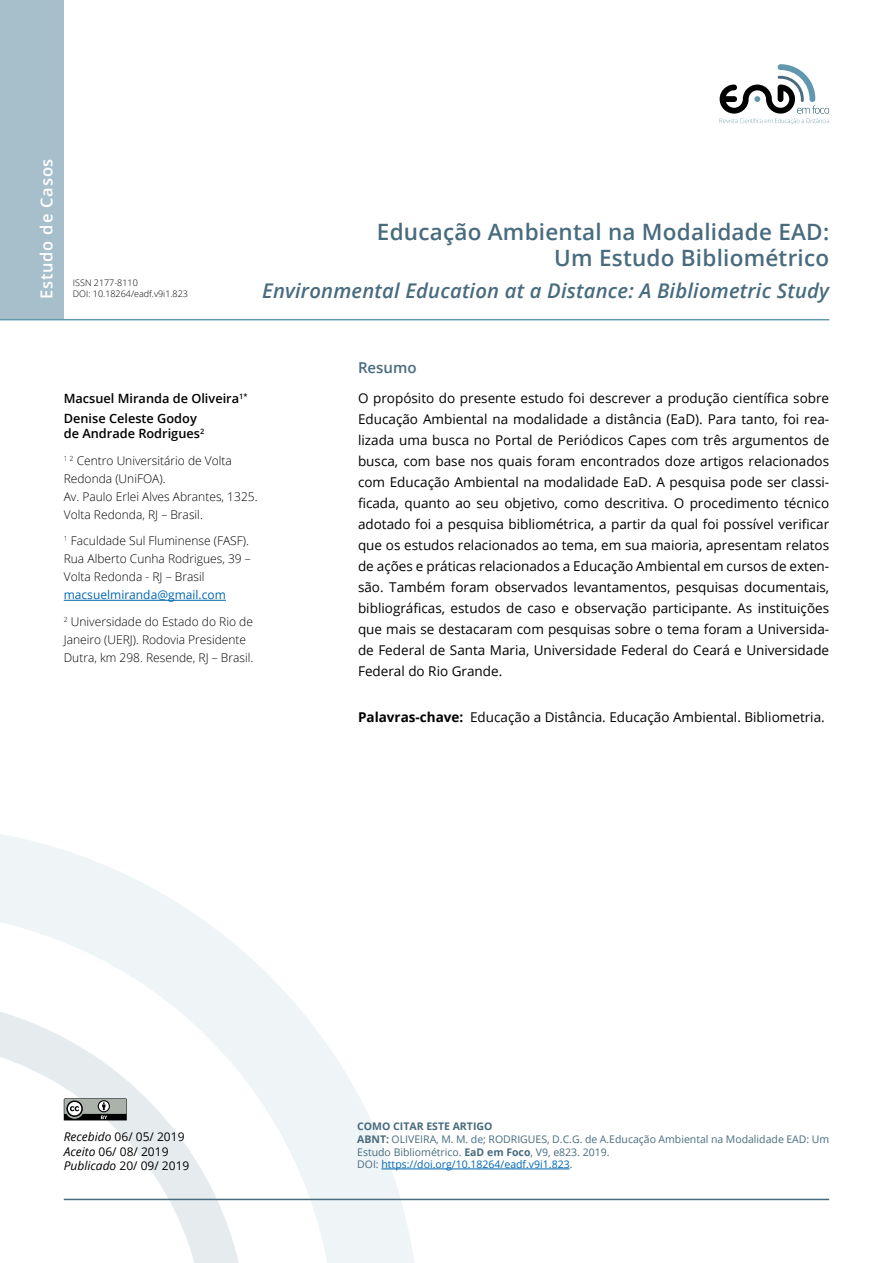
<style>
.page{position:relative;width:893px;height:1263px;background:#fff}
.page>*{position:absolute;margin:0;border:0;box-sizing:border-box;transform-origin:0 0}
.t1{font:600 22.5px/25.5px "Open Sans";letter-spacing:.01em;color:#486b7e;text-align:right}
.t2{font:italic 600 20.25px "Open Sans";letter-spacing:.01em;color:#486b7e}
.t3{font:600 16.5px "Open Sans";letter-spacing:.05em;color:#fff}
.t4{font:600 15px "Open Sans";color:#486b7e}
.t5{font:13.5px/21px "Open Sans";color:#000;text-align:justify}
.t6{font:600 12.75px/19.5px "Open Sans";color:#000}
.t7{font:300 12px/18px "Open Sans";color:#000}
.t8{font:12px/14.4px "Open Sans";color:#000}
.t9{font:12px "Open Sans";color:#0066b1}
.t10{font:10.5px/12.6px "Open Sans";color:#486b7e}
.t11{font:300 9px/10.8px "Open Sans";color:#000}
.s1{font-weight:700}
.s2{font-style:italic}
.s3{color:#0066b1}
</style>
<div class="page">
<svg style="left:0;top:834px;width:415px;height:429px"></svg>
<hr style="left:64px;top:1199px;width:765px;height:1px;background:#486b7e">
<svg style="left:720px;top:64px;width:109px;height:60px"></svg>
<div style="left:0;top:0;width:64px;height:319px;background:#a7bfcb"></div>
<hr style="left:0;top:319px;width:829px;height:1px;background:#6199af">
<svg style="left:64px;top:1098px;width:69px;height:28px"></svg>
<hr style="left:381px;top:1169px;width:189px;height:1px;background:#0066b1">
<hr style="left:64px;top:600px;width:162px;height:1px;background:#0066b1">
<p class="t3" style="left:35px;top:299px;width:142px;rotate:-90deg">Estudo de Casos</p>
<p class="t11" style="left:73px;top:277px;width:117px">ISSN 2177-8110<br>DOI: 10.18264/eadf.v9i1.823</p>
<h1 class="t1" style="left:377px;top:219px;width:454px">Educação Ambiental na Modalidade EAD:<br>Um Estudo Bibliométrico</h1>
<h2 class="t2" style="left:262px;top:277px;width:569px">Environmental Education at a Distance: A Bibliometric Study</h2>
<p class="t6" style="left:64px;top:389px;width:185px">Macsuel Miranda de Oliveira<sup>1*<br></sup>Denise Celeste Godoy</p>
<p class="t6" style="left:64px;top:424px;width:142px">de Andrade Rodrigues<sup>2</sup></p>
<p class="t7" style="left:64px;top:451px;width:195px"><sup>1</sup> <sup>2</sup> Centro Universitário de Volta<br>Redonda (UniFOA).<br>Av. Paulo Erlei Alves Abrantes, 1325.<br>Volta Redonda, RJ – Brasil.</p>
<p class="t7" style="left:64px;top:532px;width:189px"><sup>1</sup> Faculdade Sul Fluminense (FASF).<br>Rua Alberto Cunha Rodrigues, 39 –<br>Volta Redonda - RJ – Brasil</p>
<p class="t9" style="left:64px;top:587px;width:164px">macsuelmiranda@gmail.com</p>
<p class="t7" style="left:64px;top:612px;width:191px"><sup>2</sup> Universidade do Estado do Rio de<br>Janeiro (UERJ). Rodovia Presidente<br>Dutra, km 298. Resende, RJ – Brasil.</p>
<p class="t4" style="left:358px;top:357px;width:60px">Resumo</p>
<p class="t5" style="left:358px;top:387px;width:473px">O propósito do presente estudo foi descrever a produção científica sobre Educação Ambiental na modalidade a distância (EaD). Para tanto, foi rea&shy;lizada uma busca no Portal de Periódicos Capes com três argumentos de busca, com base nos quais foram encontrados doze artigos relacionados com Educação Ambiental na modalidade EaD. A pesquisa pode ser classi&shy;ficada, quanto ao seu objetivo, como descritiva. O procedimento técnico adotado foi a pesquisa bibliométrica, a partir da qual foi possível verificar que os estudos relacionados ao tema, em sua maioria, apresentam relatos de ações e práticas relacionados a Educação Ambiental em cursos de exten&shy;são. Também foram observados levantamentos, pesquisas documentais, bibliográficas, estudos de caso e observação participante. As instituições que mais se destacaram com pesquisas sobre o tema foram a Universida&shy;de Federal de Santa Maria, Universidade Federal do Ceará e Universidade Federal do Rio Grande.</p>
<p class="t5" style="left:358px;top:706px;width:468px"><span class="s1">Palavras-chave:</span> Educação a Distância. Educação Ambiental. Bibliometria.</p>
<p class="t8" style="left:64px;top:1129px;width:127px"><span class="s2">Recebido</span> 06/ 05/ 2019<br><span class="s2">Aceito</span> 06/ 08/ 2019<br><span class="s2">Publicado</span> 20/ 09/ 2019</p>
<p class="t10" style="left:357px;top:1120px;width:473px"><span class="s1">Como citar este artigo<br>ABNT:</span> OLIVEIRA, M. M. de; RODRIGUES, D.C.G. de A.Educação Ambiental na Modalidade EAD: Um Estudo Bibliométrico. <span class="s1">EaD em Foco</span>, V9, e823. 2019.<br>DOI: <span class="s3">https://doi.org/10.18264/eadf.v9i1.823</span>.</p>
</div>
